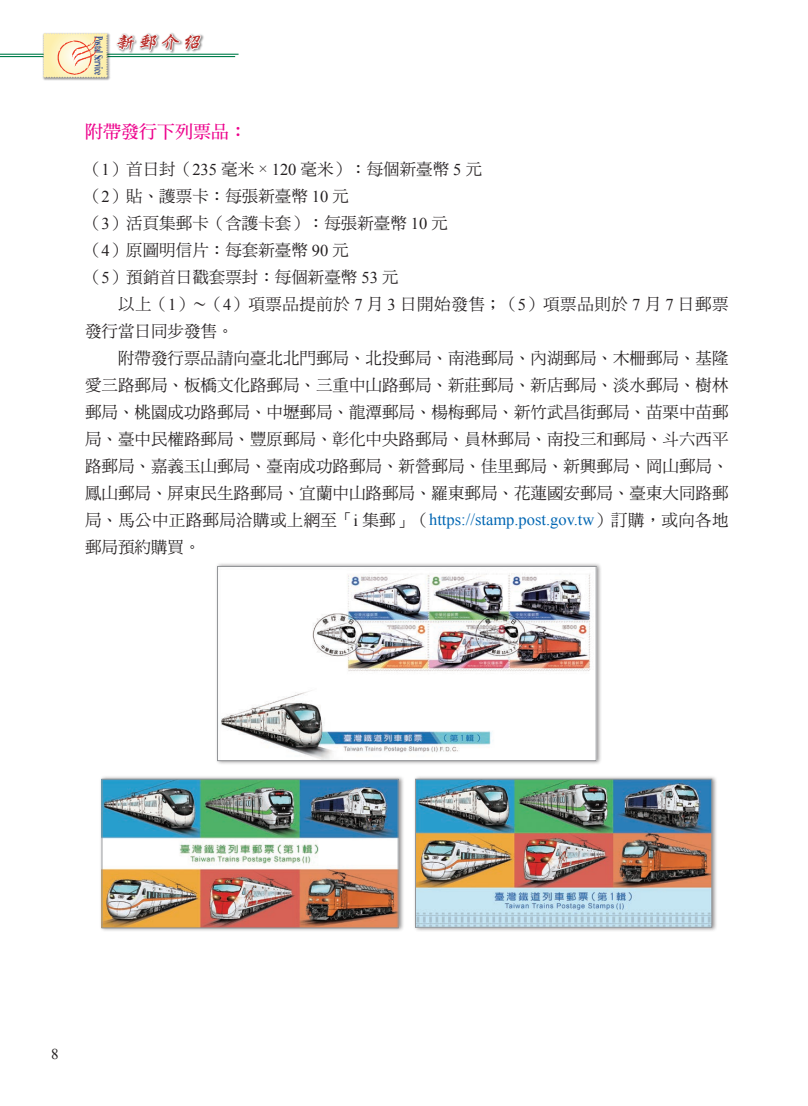
<style>
.page{position:relative;width:808px;height:1106px;background:#fff}
.page>*{position:absolute;margin:0;border:0;box-sizing:border-box;transform-origin:0 0}
.t1{font:18px "DF Ming Std W7";color:#ed028c}
.t2{font:18px "Singkai EG Bold Big 5";color:#b62925;scale:1.12 1}
.t3{font:16.5px/27px "DF Ming Std W5";color:#231f20}
.t4{font:16.5px/27px "DF Ming Std W5";letter-spacing:.035em;color:#231f20}
.t5{font:15px "Times New Roman";color:#231f20}
.t6{font:700 12.15px "Times New Roman";color:#22408f;scale:.55 1}
.s1{font-family:"Times New Roman"}
.s2{font-family:"Times New Roman";color:#0166b3}
</style>
<div class="page">
<hr style="left:0;top:54px;width:239px;height:1px;background:#007e4c">
<hr style="left:0;top:56px;width:235px;height:1px;background:#007e4c">
<img style="left:203px;top:36px;width:7px;height:19px">
<svg style="left:112px;top:33px;width:91px;height:25px"></svg>
<img style="left:42px;top:33px;width:69px;height:48px">
<svg style="left:43px;top:33px;width:62px;height:42px;background:#fae4b7"></svg>
<div style="left:215px;top:562px;width:388px;height:203px;background:#231f20;opacity:.5"></div>
<img style="left:219px;top:568px;width:376px;height:191px">
<div style="left:217px;top:566px;width:380px;height:195px;border:1px solid #939598"></div>
<div style="left:99px;top:774px;width:305px;height:158px;background:#231f20;opacity:.5"></div>
<img style="left:104px;top:780px;width:293px;height:146px">
<div style="left:102px;top:778px;width:297px;height:150px;border:1px solid #939598"></div>
<div style="left:413px;top:774px;width:305px;height:158px;background:#231f20;opacity:.5"></div>
<img style="left:417px;top:780px;width:293px;height:145px">
<div style="left:415px;top:778px;width:297px;height:149px;border:1px solid #939598"></div>
<p class="t6" style="left:107px;top:36px;width:74px;rotate:90deg">Postal Service</p>
<p class="t2" style="left:115px;top:33px;width:81px">新郵介紹</p>
<p class="t1" style="left:85px;top:122px;width:163px">附帶發行下列票品：</p>
<p class="t3" style="left:85px;top:155px;width:399px">（<span class="s1">1</span>）首日封（<span class="s1">235</span> 毫米 <span class="s1">× 120</span> 毫米）：每個新臺幣 <span class="s1">5</span> 元（<span class="s1">2</span>）貼、護票卡：每張新臺幣 <span class="s1">10</span> 元<br>（<span class="s1">3</span>）活頁集郵卡（含護卡套）：每張新臺幣 <span class="s1">10</span> 元<br>（<span class="s1">4</span>）原圖明信片：每套新臺幣 <span class="s1">90</span> 元<br>（<span class="s1">5</span>）預銷首日戳套票封：每個新臺幣 <span class="s1">53</span> 元</p>
<p class="t4" style="left:85px;top:290px;width:645px;text-indent:33px">以上（<span class="s1">1</span>）∼（<span class="s1">4</span>）項票品提前於 <span class="s1">7</span> 月 <span class="s1">3</span> 日開始發售；（<span class="s1">5</span>）項票品則於 <span class="s1">7</span> 月 <span class="s1">7</span> 日郵票發行當日同步發售。</p>
<p class="t3" style="left:85px;top:344px;width:645px;text-align:justify;text-indent:33px">附帶發行票品請向臺北北門郵局、北投郵局、南港郵局、內湖郵局、木柵郵局、基隆愛三路郵局、板橋文化路郵局、三重中山路郵局、新莊郵局、新店郵局、淡水郵局、樹林郵局、桃園成功路郵局、中壢郵局、龍潭郵局、楊梅郵局、新竹武昌街郵局、苗栗中苗郵局、臺中民權路郵局、豐原郵局、彰化中央路郵局、員林郵局、南投三和郵局、斗六西平路郵局、嘉義玉山郵局、臺南成功路郵局、新營郵局、佳里郵局、新興郵局、岡山郵局、鳳山郵局、屏東民生路郵局、宜蘭中山路郵局、羅東郵局、花蓮國安郵局、臺東大同路郵局、馬公中正路郵局洽購或上網至「<span class="s1">i</span> 集郵」（<span class="s2">https://stamp.post.gov.tw</span>）訂購，或向各地郵局預約購買。</p>
<p class="t5" style="left:51px;top:1043px;width:9px">8</p>
</div>
